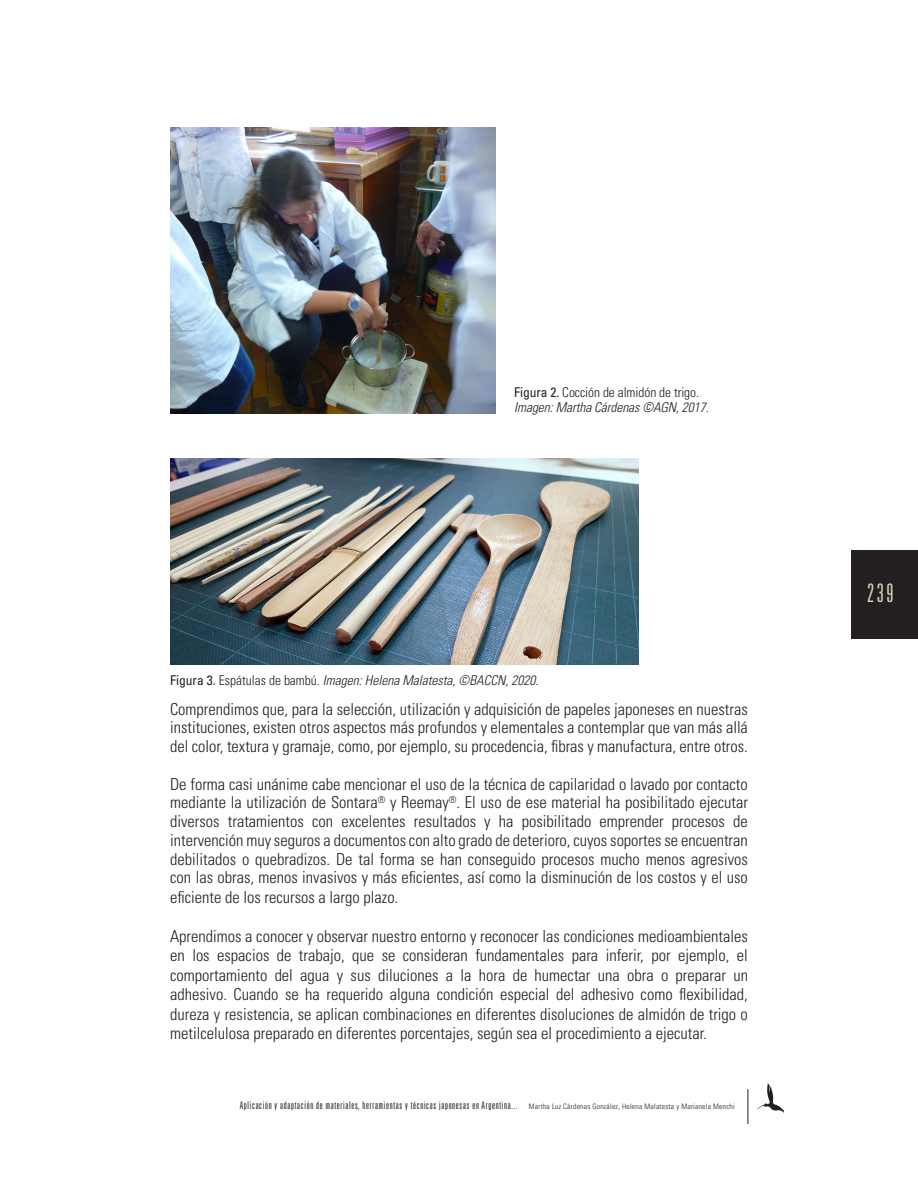
<style>
.page{position:relative;width:918px;height:1188px;background:#fff}
.page>*{position:absolute;margin:0;border:0;box-sizing:border-box;transform-origin:0 0}
.t1{font:300 ultra-condensed 25.5px "Univers LT Std";color:#dcd0b7}
.t2{font:300 condensed 16.5px/18.9px "Univers LT Std";color:#231f20;text-align:justify}
.t3{font:italic 300 condensed 13.5px "Univers LT Std";color:#231f20}
.t4{font:300 condensed 13.5px "Univers LT Std";letter-spacing:-.005em;color:#231f20}
.t5{font:300 ultra-condensed 10.5px "Univers LT Std";letter-spacing:.07em;color:#231f20}
.s1{font-weight:400}
.s2{font-weight:400;font-style:normal}
.s3{font-style:normal}
.s4{font-stretch:condensed;font-size:7.5px}
</style>
<div class="page">
<hr style="left:748px;top:1089px;width:1px;height:35px;background:#231f20">
<div style="left:851px;top:550px;width:67px;height:88px;background:#231f20"></div>
<svg style="left:757px;top:1082px;width:27px;height:32px"></svg>
<img style="left:170px;top:128px;width:325px;height:285px">
<img style="left:170px;top:459px;width:469px;height:205px">
<p class="t4" style="left:514px;top:384px;width:186px"><span class="s1">Figura 2.</span> Cocción de almidón de trigo.</p>
<p class="t3" style="left:514px;top:399px;width:196px">Imagen: Martha Cárdenas ©AGN, 2017.</p>
<p class="t3" style="left:170px;top:672px;width:370px"><span class="s2">Figura 3.</span> <span class="s3">Espátulas de bambú.</span> Imagen: Helena Malatesta, ©BACCN, 2020.</p>
<p class="t2" style="left:170px;top:700px;width:579px">Comprendimos que, para la selección, utilización y adquisición de papeles japoneses en nuestras instituciones, existen otros aspectos más profundos y elementales a contemplar que van más allá del color, textura y gramaje, como, por ejemplo, su procedencia, fibras y manufactura, entre otros.</p>
<p class="t2" style="left:170px;top:774px;width:579px">De forma casi unánime cabe mencionar el uso de la técnica de capilaridad o lavado por contacto mediante la utilización de Sontara<sup>®</sup> y Reemay<sup>®</sup>. El uso de ese material ha posibilitado ejecutar diversos tratamientos con excelentes resultados y ha posibilitado emprender procesos de intervención muy seguros a documentos con alto grado de deterioro, cuyos soportes se encuentran debilitados o quebradizos. De tal forma se han conseguido procesos mucho menos agresivos con las obras, menos invasivos y más eficientes, así como la disminución de los costos y el uso eficiente de los recursos a largo plazo.</p>
<p class="t2" style="left:170px;top:926px;width:579px;line-height:19.5px">Aprendimos a conocer y observar nuestro entorno y reconocer las condiciones medioambientales en los espacios de trabajo, que se consideran fundamentales para inferir, por ejemplo, el comportamiento del agua y sus diluciones a la hora de humectar una obra o preparar un adhesivo. Cuando se ha requerido alguna condición especial del adhesivo como flexibilidad, dureza y resistencia, se aplican combinaciones en diferentes disoluciones de almidón de trigo o metilcelulosa preparado en diferentes porcentajes, según sea el procedimiento a ejecutar.</p>
<p class="t5" style="left:240px;top:1100px;width:496px">Aplicación y adaptación de materiales, herramientas y técnicas japonesas en Argentina... <span class="s4">Martha Luz Cárdenas González, Helena Malatesta y Marianela Menchi</span></p>
<h1 class="t1" style="left:867px;top:579px;width:28px">239</h1>
</div>
